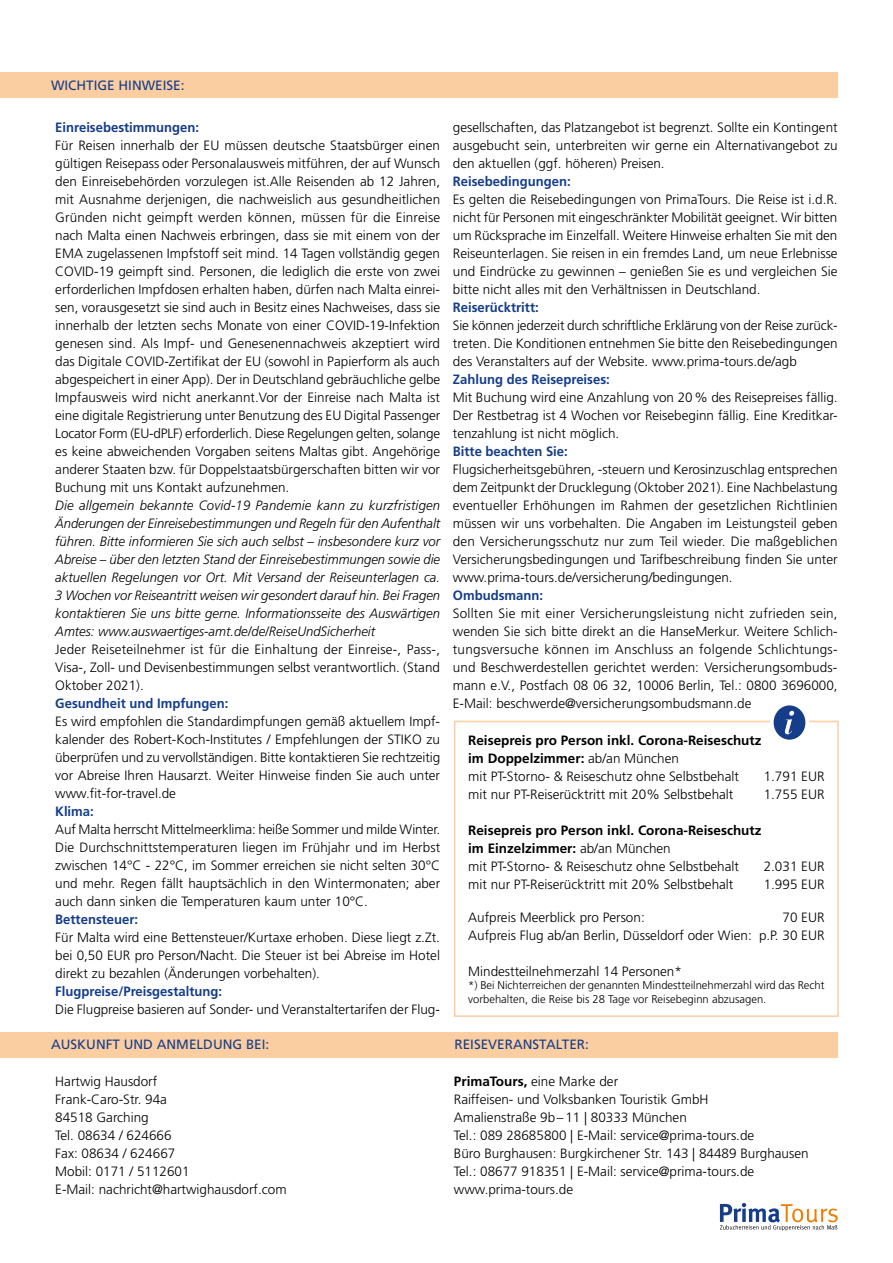
<style>
.page{position:relative;width:893px;height:1263px;background:#fff}
.page>*{position:absolute;margin:0;border:0;box-sizing:border-box;transform-origin:0 0}
.t1{font:300 13.5px/18px "Frutiger LT Pro";color:#000;text-align:justify}
.t2{font:italic 300 13.5px/18px "Frutiger LT Pro";color:#000;text-align:justify}
.t3{font:700 13.5px/18px "Frutiger LT Pro";color:#000}
.t4{font:700 13.5px "Frutiger LT Pro";color:#153d8a}
.t5{font:13.5px "Frutiger LT Pro";color:#153d8a}
.t6{font:300 11.25px/13.5px "Frutiger LT Pro";color:#000}
.s1{font-weight:300}
.s2{font-weight:700}
</style>
<div class="page">
<div style="left:0;top:72px;width:838px;height:26px;background:#fbcea2"></div>
<div style="left:0;top:1032px;width:838px;height:25px;background:#fbcea2"></div>
<svg style="left:720px;top:1203px;width:118px;height:28px"></svg>
<div style="left:454px;top:721px;width:385px;height:296px;border:2px solid #fbcea2"></div>
<div style="left:772px;top:703px;width:35px;height:38px;background:#153d8a;border-radius:50%"></div>
<div style="left:770px;top:702px;width:39px;height:41px;border:4px solid #fff;border-radius:50%"></div>
<svg style="left:785px;top:711px;width:9px;height:23px"></svg>
<p class="t5" style="left:51px;top:77px;width:135px">WICHTIGE HINWEISE:</p>
<p class="t4" style="left:55px;top:119px;width:145px">Einreisebestimmungen:</p>
<p class="t1" style="left:55px;top:136px;width:387px">Für Reisen innerhalb der EU müssen deutsche Staatsbürger einen gültigen Reisepass oder Personalausweis mitführen, der auf Wunsch den Einreisebehörden vorzulegen ist.Alle Reisenden ab 12 Jahren, mit Ausnahme derjenigen, die nachweislich aus gesundheitlichen Gründen nicht geimpft werden können, müssen für die Einreise nach Malta einen Nachweis erbringen, dass sie mit einem von der EMA zugelassenen Impfstoff seit mind. 14 Tagen vollständig gegen COVID-19 geimpft sind. Personen, die lediglich die erste von zwei erforderlichen Impfdosen erhalten haben, dürfen nach Malta einrei&shy;sen, vorausgesetzt sie sind auch in Besitz eines Nachweises, dass sie innerhalb der letzten sechs Monate von einer COVID-19-Infektion genesen sind. Als Impf- und Genesenennachweis akzeptiert wird das Digitale COVID-Zertifikat der EU (sowohl in Papierform als auch abgespeichert in einer App). Der in Deutschland gebräuchliche gelbe Impfausweis wird nicht anerkannt.Vor der Einreise nach Malta ist eine digitale Registrierung unter Benutzung des EU Digital Passenger Locator Form (EU-dPLF) erforderlich. Diese Regelungen gelten, solange es keine abweichenden Vorgaben seitens Maltas gibt. Angehörige anderer Staaten bzw. für Doppelstaatsbürgerschaften bitten wir vor Buchung mit uns Kontakt aufzunehmen.</p>
<p class="t2" style="left:55px;top:496px;width:386px">Die allgemein bekannte Covid-19 Pandemie kann zu kurzfristigen Änderungen der Einreisebestimmungen und Regeln für den Aufenthalt führen. Bitte informieren Sie sich auch selbst – insbesondere kurz vor Abreise – über den letzten Stand der Einreisebestimmungen sowie die aktuellen Regelungen vor Ort. Mit Versand der Reiseunterlagen ca.<br>3 Wochen vor Reiseantritt weisen wir gesondert darauf hin. Bei Fragen kontaktieren Sie uns bitte gerne. Informationsseite des Auswärtigen Amtes: www.auswaertiges-amt.de/de/ReiseUndSicherheit</p>
<p class="t1" style="left:55px;top:640px;width:386px">Jeder Reiseteilnehmer ist für die Einhaltung der Einreise-, Pass-, Visa-, Zoll- und Devisenbestimmungen selbst verantwortlich. (Stand Oktober 2021).</p>
<p class="t4" style="left:55px;top:695px;width:175px">Gesundheit und Impfungen:</p>
<p class="t1" style="left:55px;top:712px;width:386px">Es wird empfohlen die Standardimpfungen gemäß aktuellem Impf&shy;kalender des Robert-Koch-Institutes / Empfehlungen der STIKO zu überprüfen und zu vervollständigen. Bitte kontaktieren Sie rechtzeitig vor Abreise Ihren Hausarzt. Weiter Hinweise finden Sie auch unter www.fit-for-travel.de</p>
<p class="t4" style="left:55px;top:803px;width:40px">Klima:</p>
<p class="t1" style="left:55px;top:820px;width:386px">Auf Malta herrscht Mittelmeerklima: heiße Sommer und milde Winter.<br>Die Durchschnittstemperaturen liegen im Frühjahr und im Herbst zwischen 14°C - 22°C, im Sommer erreichen sie nicht selten 30°C und mehr. Regen fällt hauptsächlich in den Wintermonaten; aber auch dann sinken die Temperaturen kaum unter 10°C.</p>
<p class="t4" style="left:55px;top:911px;width:84px">Bettensteuer:</p>
<p class="t1" style="left:55px;top:928px;width:386px">Für Malta wird eine Bettensteuer/Kurtaxe erhoben. Diese liegt z.Zt. bei 0,50 EUR pro Person/Nacht. Die Steuer ist bei Abreise im Hotel direkt zu bezahlen (Änderungen vorbehalten).</p>
<p class="t4" style="left:55px;top:983px;width:168px">Flugpreise/Preisgestaltung:</p>
<p class="t1" style="left:55px;top:1000px;width:386px">Die Flugpreise basieren auf Sonder- und Veranstaltertarifen der Flug-</p>
<p class="t1" style="left:453px;top:118px;width:386px">gesellschaften, das Platzangebot ist begrenzt. Sollte ein Kontingent ausgebucht sein, unterbreiten wir gerne ein Alternativangebot zu den aktuellen (ggf. höheren) Preisen.</p>
<p class="t4" style="left:453px;top:173px;width:119px">Reisebedingungen:</p>
<p class="t1" style="left:453px;top:190px;width:386px">Es gelten die Reisebedingungen von PrimaTours. Die Reise ist i.d.R. nicht für Personen mit eingeschränkter Mobilität geeignet. Wir bitten um Rücksprache im Einzelfall. Weitere Hinweise erhalten Sie mit den Reiseunterlagen. Sie reisen in ein fremdes Land, um neue Erlebnisse und Eindrücke zu gewinnen – genießen Sie es und vergleichen Sie bitte nicht alles mit den Verhältnissen in Deutschland.</p>
<p class="t4" style="left:453px;top:299px;width:87px">Reiserücktritt:</p>
<p class="t1" style="left:453px;top:316px;width:386px">Sie können jederzeit durch schriftliche Erklärung von der Reise zurück&shy;treten. Die Konditionen entnehmen Sie bitte den Reisebedingungen des Veranstalters auf der Website. www.prima-tours.de/agb</p>
<p class="t4" style="left:453px;top:371px;width:158px">Zahlung des Reisepreises:</p>
<p class="t1" style="left:453px;top:388px;width:386px">Mit Buchung wird eine Anzahlung von 20% des Reisepreises fällig.<br>Der Restbetrag ist 4 Wochen vor Reisebeginn fällig. Eine Kreditkar&shy;tenzahlung ist nicht möglich.</p>
<p class="t4" style="left:453px;top:443px;width:116px">Bitte beachten Sie:</p>
<p class="t1" style="left:453px;top:460px;width:386px">Flugsicherheitsgebühren, -steuern und Kerosinzuschlag entsprechen dem Zeitpunkt der Drucklegung (Oktober 2021). Eine Nachbelastung eventueller Erhöhungen im Rahmen der gesetzlichen Richtlinien müssen wir uns vorbehalten. Die Angaben im Leistungsteil geben den Versicherungsschutz nur zum Teil wieder. Die maßgeblichen Versicherungsbedingungen und Tarifbeschreibung finden Sie unter www.prima-tours.de/versicherung/bedingungen.</p>
<p class="t4" style="left:453px;top:587px;width:92px">Ombudsmann:</p>
<p class="t1" style="left:453px;top:604px;width:386px">Sollten Sie mit einer Versicherungsleistung nicht zufrieden sein, wenden Sie sich bitte direkt an die HanseMerkur. Weitere Schlich&shy;tungsversuche können im Anschluss an folgende Schlichtungs&shy;und Beschwerdestellen gerichtet werden: Versicherungsombuds&shy;mann e.V., Postfach 08 06 32, 10006 Berlin, Tel.: 0800 3696000, E-Mail: beschwerde@versicherungsombudsmann.de</p>
<p class="t3" style="left:468px;top:731px;width:295px">Reisepreis pro Person inkl. Corona-Reiseschutz im Doppelzimmer: <span class="s1">ab/an München<br>mit PT-Storno- &amp; Reiseschutz ohne Selbstbehalt</span></p>
<p class="t1" style="left:764px;top:767px;width:62px">1.791 EUR</p>
<p class="t1" style="left:468px;top:785px;width:267px">mit nur PT-Reiserücktritt mit 20% Selbstbehalt</p>
<p class="t1" style="left:764px;top:785px;width:62px">1.755 EUR</p>
<p class="t3" style="left:468px;top:821px;width:295px">Reisepreis pro Person inkl. Corona-Reiseschutz im Einzelzimmer: <span class="s1">ab/an München<br>mit PT-Storno- &amp; Reiseschutz ohne Selbstbehalt</span></p>
<p class="t1" style="left:764px;top:857px;width:62px">2.031 EUR</p>
<p class="t1" style="left:468px;top:875px;width:267px">mit nur PT-Reiserücktritt mit 20% Selbstbehalt</p>
<p class="t1" style="left:764px;top:875px;width:62px">1.995 EUR</p>
<p class="t1" style="left:468px;top:908px;width:178px">Aufpreis Meerblick pro Person:</p>
<p class="t1" style="left:468px;top:908px;width:358px;text-align:right">70 EUR<br>Aufpreis Flug ab/an Berlin, Düsseldorf oder Wien: p.P. 30 EUR</p>
<p class="t1" style="left:468px;top:962px;width:215px">Mindestteilnehmerzahl 14 Personen*</p>
<p class="t6" style="left:468px;top:978px;width:358px">*) Bei Nichterreichen der genannten Mindestteilnehmerzahl wird das Recht vorbehalten, die Reise bis 28 Tage vor Reisebeginn abzusagen.</p>
<p class="t5" style="left:51px;top:1037px;width:220px">AUSKUNFT UND ANMELDUNG BEI:</p>
<p class="t5" style="left:455px;top:1037px;width:136px">REISEVERANSTALTER:</p>
<p class="t1" style="left:454px;top:1072px;width:356px;text-align:left"><span class="s2">PrimaTours,</span> eine Marke der<br>Raiffeisen- und Volksbanken Touristik GmbH<br>Amalienstraße 9b–11 | 80333 München<br>Tel.: 089 28685800 | E-Mail: service@prima-tours.de<br>Büro Burghausen: Burgkirchener Str. 143 | 84489 Burghausen Tel.: 08677 918351 | E-Mail: service@prima-tours.de www.prima-tours.de</p>
<p class="t1" style="left:55px;top:1072px;width:233px;text-align:left">Hartwig Hausdorf<br>Frank-Caro-Str. 94a<br>84518 Garching<br>Tel. 08634 / 624666<br>Fax: 08634 / 624667<br>Mobil: 0171 / 5112601<br>E-Mail: nachricht@hartwighausdorf.com</p>
</div>
